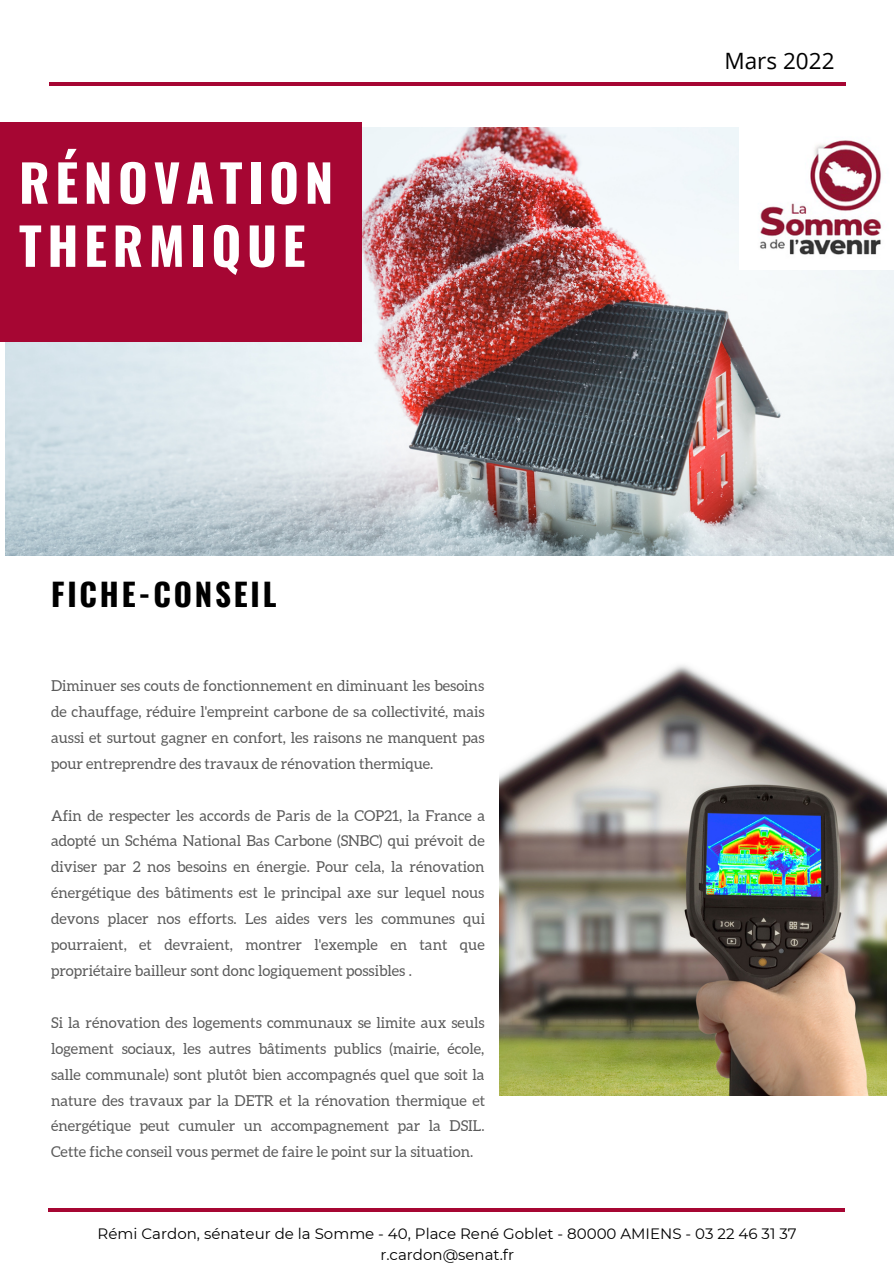
<style>
.page{position:relative;width:894px;height:1264px;background:#fff}
.page>*{position:absolute;margin:0;border:0;box-sizing:border-box;transform-origin:0 0}
.t1{font:700 51px/63px "Oswald";letter-spacing:.11em;color:#fff}
.t2{font:700 31.2px "Oswald";letter-spacing:.09em;color:#000}
.t3{font:22.5px "Open Sans";color:#000}
.t4{font:15px/26px "Aleo";color:#000;text-align:justify}
.t5{font:15px "Montserrat";color:#000}
</style>
<div class="page">
<img style="left:6px;top:128px;width:887px;height:428px">
<div style="left:0;top:122px;width:361px;height:220px;background:#a60633"></div>
<hr style="left:49px;top:82px;width:796px;height:4px;background:#a60633">
<hr style="left:48px;top:1208px;width:796px;height:3px;background:#a60633">
<img style="left:739px;top:128px;width:154px;height:142px">
<img style="left:499px;top:665px;width:387px;height:430px">
<p class="t1" style="left:19px;top:149px;width:316px">RÉNOVATION<br>THERMIQUE</p>
<p class="t2" style="left:51px;top:569px;width:227px">FICHE-CONSEIL</p>
<p class="t4" style="left:51px;top:672px;width:435px">Diminuer ses couts de fonctionnement en diminuant les besoins de chauffage, réduire l'empreint carbone de sa collectivité, mais aussi et surtout gagner en confort, les raisons ne manquent pas pour entreprendre des travaux de rénovation thermique.</p>
<p class="t4" style="left:51px;top:802px;width:435px">Afin de respecter les accords de Paris de la COP21, la France a adopté un Schéma National Bas Carbone (SNBC) qui prévoit de diviser par 2 nos besoins en énergie. Pour cela, la rénovation énergétique des bâtiments est le principal axe sur lequel nous devons placer nos efforts. Les aides vers les communes qui pourraient, et devraient, montrer l'exemple en tant que propriétaire bailleur sont donc logiquement possibles .</p>
<p class="t4" style="left:51px;top:1009px;width:435px">Si la rénovation des logements communaux se limite aux seuls logement sociaux, les autres bâtiments publics (mairie, école, salle communale) sont plutôt bien accompagnés quel que soit la nature des travaux par la DETR et la rénovation thermique et énergétique peut cumuler un accompagnement par la DSIL.<br>Cette fiche conseil vous permet de faire le point sur la situation.</p>
<p class="t3" style="left:724px;top:45px;width:112px">Mars 2022</p>
<p class="t5" style="left:98px;top:1224px;width:700px">Rémi Cardon, sénateur de la Somme - 40, Place René Goblet - 80000 AMIENS - 03 22 46 31 37</p>
<p class="t5" style="left:380px;top:1245px;width:135px">r.cardon@senat.fr</p>
</div>
